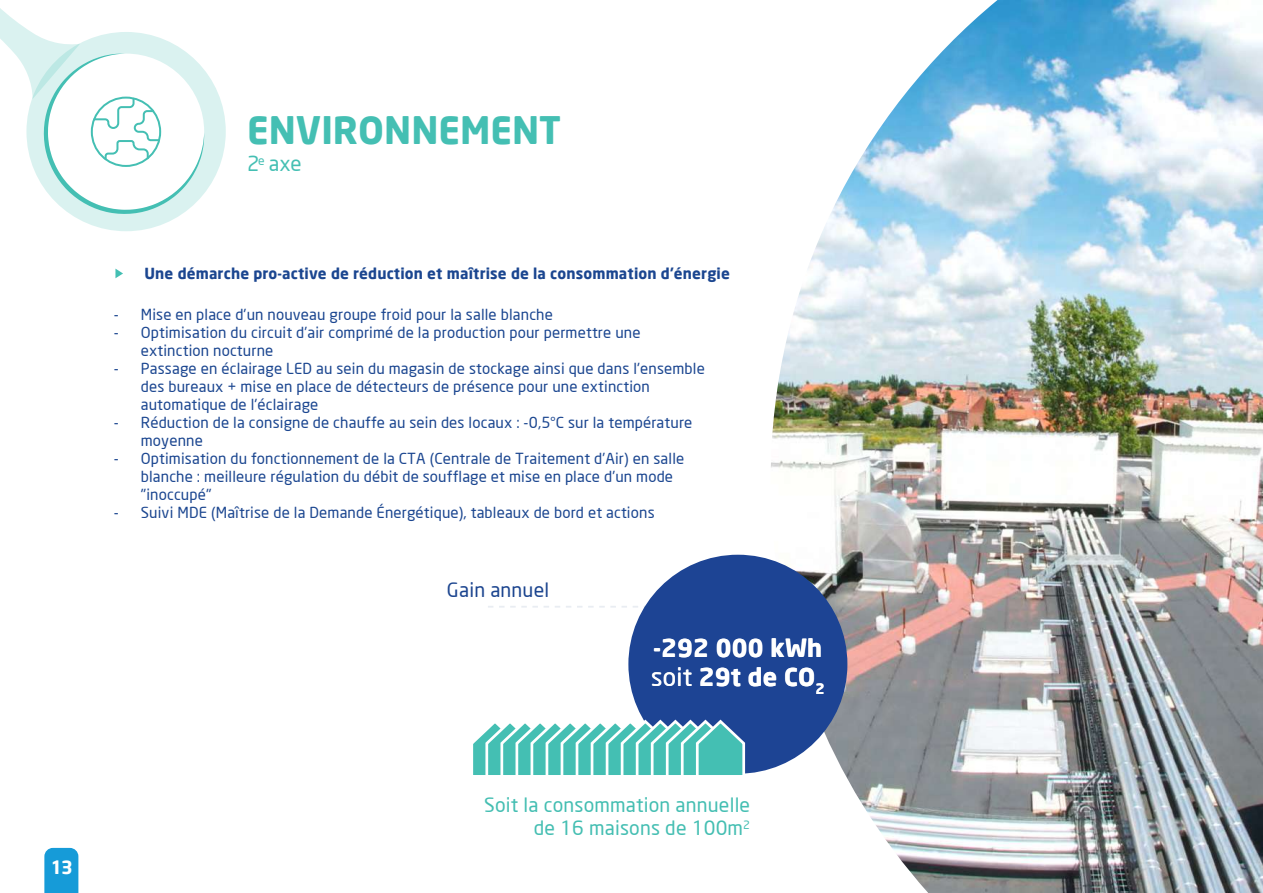
<style>
.page{position:relative;width:1263px;height:893px;background:#fff}
.page>*{position:absolute;margin:0;border:0;box-sizing:border-box;transform-origin:0 0}
.t1{font:700 37.2px "Neo Sans";color:#44bfb3}
.t2{font:700 24.45px/29.4px "Neo Sans";letter-spacing:.01em;color:#fff}
.t3{font:20.55px "Neo Sans";color:#44bfb3}
.t4{font:19.5px/23.2px "Neo Sans";letter-spacing:.01em;color:#44beb2;text-align:right}
.t5{font:19.5px "Neo Sans";letter-spacing:.01em;color:#1c458f}
.t6{font:700 18.15px "Neo Sans";color:#fff}
.t7{font:15px/18px "Neo Sans";letter-spacing:.01em;color:#1b4690}
.t8{font:700 15px "Neo Sans";letter-spacing:.01em;color:#1b4690}
.s1{font-weight:400}
</style>
<div class="page">
<div style="left:44px;top:848px;width:34px;height:45px;background:#169bd8"></div>
<div style="left:26px;top:32px;width:200px;height:199px;background:#daf2f0;border-radius:50%"></div>
<svg style="left:0;top:8px;width:204px;height:207px"></svg>
<svg style="left:115px;top:269px;width:8px;height:9px"></svg>
<img style="left:771px;top:0;width:492px;height:893px">
<div style="left:628px;top:555px;width:219px;height:219px;background:#1d4494;border-radius:50%"></div>
<svg style="left:473px;top:718px;width:274px;height:57px"></svg>
<svg style="left:488px;top:606px;width:157px;height:2px"></svg>
<p class="t6" style="left:51px;top:855px;width:24px">13</p>
<h1 class="t1" style="left:247px;top:106px;width:315px">ENVIRONNEMENT</h1>
<h3 class="t3" style="left:247px;top:151px;width:56px">2<sup>e</sup> axe</h3>
<p class="t8" style="left:144px;top:264px;width:587px">Une démarche pro-active de réduction et maîtrise de la consommation d’énergie</p>
<p class="t7" style="left:114px;top:305px;width:441px">- Mise en place d'un nouveau groupe froid pour la salle blanche</p>
<p class="t7" style="left:141px;top:323px;width:501px;text-indent:-27px">- Optimisation du circuit d’air comprimé de la production pour permettre une extinction nocturne</p>
<p class="t7" style="left:141px;top:359px;width:565px;text-indent:-27px">- Passage en éclairage LED au sein du magasin de stockage ainsi que dans l'ensemble des bureaux + mise en place de détecteurs de présence pour une extinction automatique de l'éclairage</p>
<p class="t7" style="left:141px;top:413px;width:553px;text-indent:-27px">- Réduction de la consigne de chauffe au sein des locaux : -0,5°C sur la température moyenne</p>
<p class="t7" style="left:141px;top:449px;width:545px;text-indent:-27px">- Optimisation du fonctionnement de la CTA (Centrale de Traitement d’Air) en salle blanche : meilleure régulation du débit de soufflage et mise en place d’un mode "inoccupé"</p>
<p class="t7" style="left:114px;top:503px;width:542px">- Suivi MDE (Maîtrise de la Demande Énergétique), tableaux de bord et actions</p>
<h3 class="t5" style="left:447px;top:577px;width:104px">Gain annuel</h3>
<h2 class="t2" style="left:651px;top:632px;width:175px">-292 000 kWh <span class="s1">soit</span> 29t de CO<sub>2</sub></h2>
<h3 class="t4" style="left:484px;top:793px;width:267px">Soit la consommation annuelle de 16 maisons de 100m<sup>2</sup></h3>
</div>
